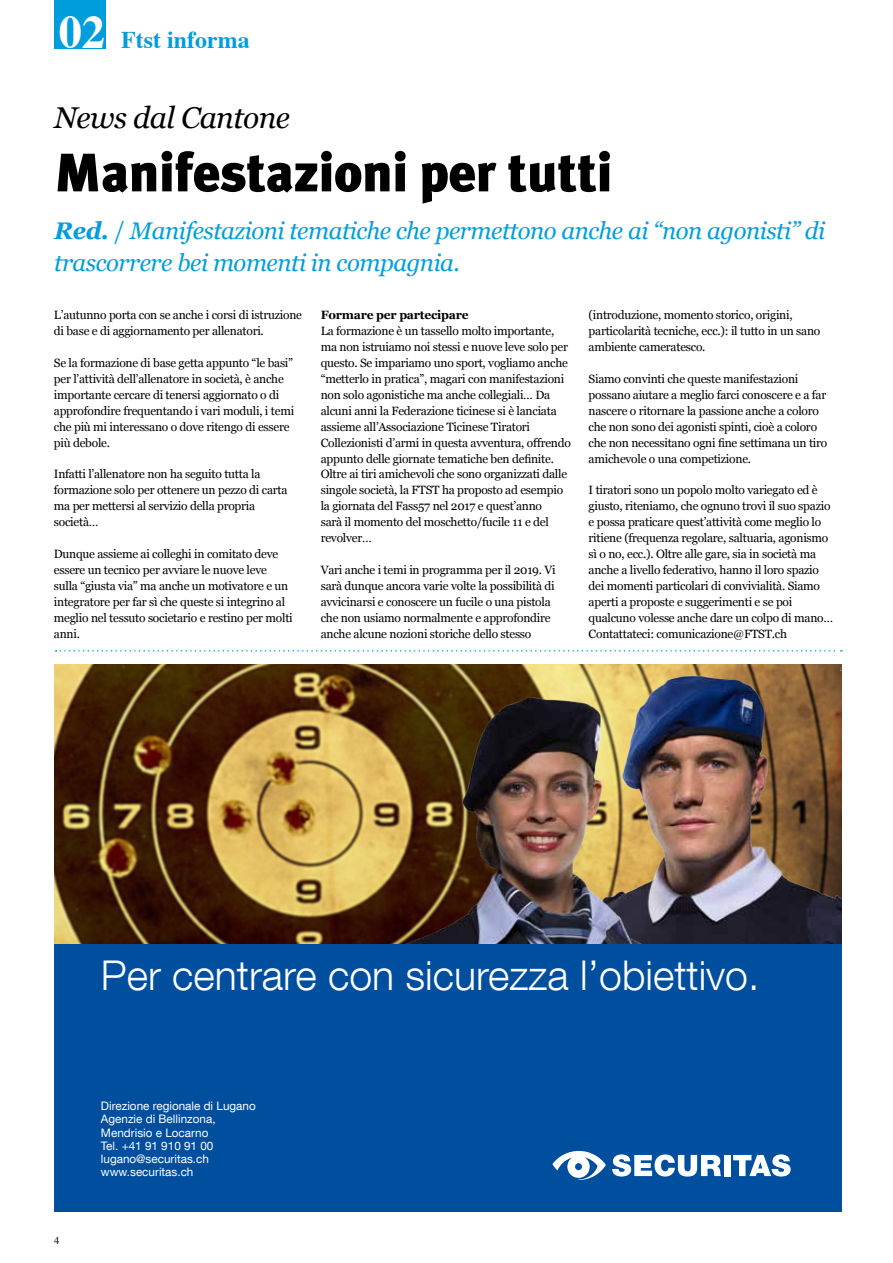
<style>
.page{position:relative;width:893px;height:1263px;background:#fff}
.page>*{position:absolute;margin:0;border:0;box-sizing:border-box;transform-origin:0 0}
.t1{font:900 54px "Meta Plus";letter-spacing:-.01em;color:#000}
.t2{font:300 40.95px "Helvetica Neue LT Com";color:#fff}
.t3{font:italic 30px "Georgia";letter-spacing:-.02em;color:#000}
.t4{font:italic 24px/32px "Georgia";letter-spacing:-.02em;color:#009ddc}
.t5{font:700 24px "Times";color:#009ddc}
.t6{font:12px/15.9px "Georgia";letter-spacing:-.02em;color:#000}
.t7{font:700 12px "Georgia";letter-spacing:-.02em;color:#000}
.t8{font:11.7px/13.2px "Helvetica Neue LT Com";color:#fff}
.t9{font:10.5px "Times";color:#000}
.s1{font-size:46.5px;color:#fff}
.s2{font-weight:700}
.s3{font-style:normal}
</style>
<div class="page">
<div style="left:54px;top:0;width:51px;height:49px;background:#009ddc"></div>
<svg style="left:56px;top:650px;width:786px;height:1px"></svg>
<div style="left:54px;top:944px;width:788px;height:268px;background:#004f9f"></div>
<img style="left:54px;top:664px;width:788px;height:280px">
<img style="left:547px;top:666px;width:295px;height:278px">
<img style="left:372px;top:686px;width:299px;height:258px">
<svg style="left:612px;top:1154px;width:109px;height:22px"></svg>
<div style="left:724px;top:1155px;width:7px;height:21px;background:#fff"></div>
<svg style="left:733px;top:1154px;width:58px;height:22px"></svg>
<svg style="left:552px;top:1151px;width:54px;height:29px"></svg>
<svg style="left:54px;top:664px;width:6px;height:7px"></svg>
<h3 class="t5" style="left:59px;top:17px;width:193px"><span class="s1">02</span> Ftst informa</h3>
<h3 class="t3" style="left:54px;top:95px;width:237px">News dal Cantone</h3>
<h1 class="t1" style="left:54px;top:141px;width:560px">Manifestazioni per tutti</h1>
<h3 class="t4" style="left:54px;top:214px;width:773px"><span class="s2">Red.</span> <span class="s3">/</span> Manifestazioni tematiche che permettono anche ai “non agonisti” di trascorrere bei momenti in compagnia.</h3>
<p class="t6" style="left:54px;top:306px;width:250px">L’autunno porta con se anche i corsi di istruzione di base e di aggiornamento per allenatori.</p>
<p class="t6" style="left:54px;top:354px;width:242px">Se la formazione di base getta appunto “le basi” per l’attività dell’allenatore in società, è anche importante cercare di tenersi aggiornato o di approfondire frequentando i vari moduli, i temi che più mi interessano o dove ritengo di essere più debole.</p>
<p class="t6" style="left:54px;top:466px;width:235px">Infatti l’allenatore non ha seguito tutta la formazione solo per ottenere un pezzo di carta ma per mettersi al servizio della propria società…</p>
<p class="t6" style="left:54px;top:545px;width:240px">Dunque assieme ai colleghi in comitato deve essere un tecnico per avviare le nuove leve sulla “giusta via” ma anche un motivatore e un integratore per far sì che queste si integrino al meglio nel tessuto societario e restino per molti anni.</p>
<p class="t7" style="left:321px;top:306px;width:149px">Formare per partecipare</p>
<p class="t6" style="left:321px;top:322px;width:252px">La formazione è un tassello molto importante, ma non istruiamo noi stessi e nuove leve solo per questo. Se impariamo uno sport, vogliamo anche “metterlo in pratica”, magari con manifestazioni non solo agonistiche ma anche collegiali… Da alcuni anni la Federazione ticinese si è lanciata assieme all’Associazione Ticinese Tiratori Collezionisti d’armi in questa avventura, offrendo appunto delle giornate tematiche ben definite.<br>Oltre ai tiri amichevoli che sono organizzati dalle singole società, la FTST ha proposto ad esempio la giornata del Fass57 nel 2017 e quest’anno<br>sarà il momento del moschetto/fucile 11 e del revolver…</p>
<p class="t6" style="left:321px;top:561px;width:237px">Vari anche i temi in programma per il 2019. Vi sarà dunque ancora varie volte la possibilità di avvicinarsi e conoscere un fucile o una pistola che non usiamo normalmente e approfondire anche alcune nozioni storiche dello stesso</p>
<p class="t6" style="left:589px;top:306px;width:233px">(introduzione, momento storico, origini, particolarità tecniche, ecc.): il tutto in un sano ambiente cameratesco.</p>
<p class="t6" style="left:589px;top:370px;width:240px">Siamo convinti che queste manifestazioni possano aiutare a meglio farci conoscere e a far nascere o ritornare la passione anche a coloro che non sono dei agonisti spinti, cioè a coloro che non necessitano ogni fine settimana un tiro amichevole o una competizione.</p>
<p class="t6" style="left:589px;top:482px;width:246px">I tiratori sono un popolo molto variegato ed è giusto, riteniamo, che ognuno trovi il suo spazio e possa praticare quest’attività come meglio lo ritiene (frequenza regolare, saltuaria, agonismo sì o no, ecc.). Oltre alle gare, sia in società ma anche a livello federativo, hanno il loro spazio dei momenti particolari di convivialità. Siamo aperti a proposte e suggerimenti e se poi qualcuno volesse anche dare un colpo di mano… Contattateci: comunicazione@FTST.ch</p>
<h2 class="t2" style="left:101px;top:950px;width:660px">Per centrare con sicurezza l’obiettivo.</h2>
<p class="t9" style="left:54px;top:1230px;width:7px">4</p>
<p class="t8" style="left:101px;top:1099px;width:156px">Direzione regionale di Lugano<br>Agenzie di Bellinzona,<br>Mendrisio e Locarno<br>Tel. +41 91 910 91 00 lugano@securitas.ch www.securitas.ch</p>
</div>
